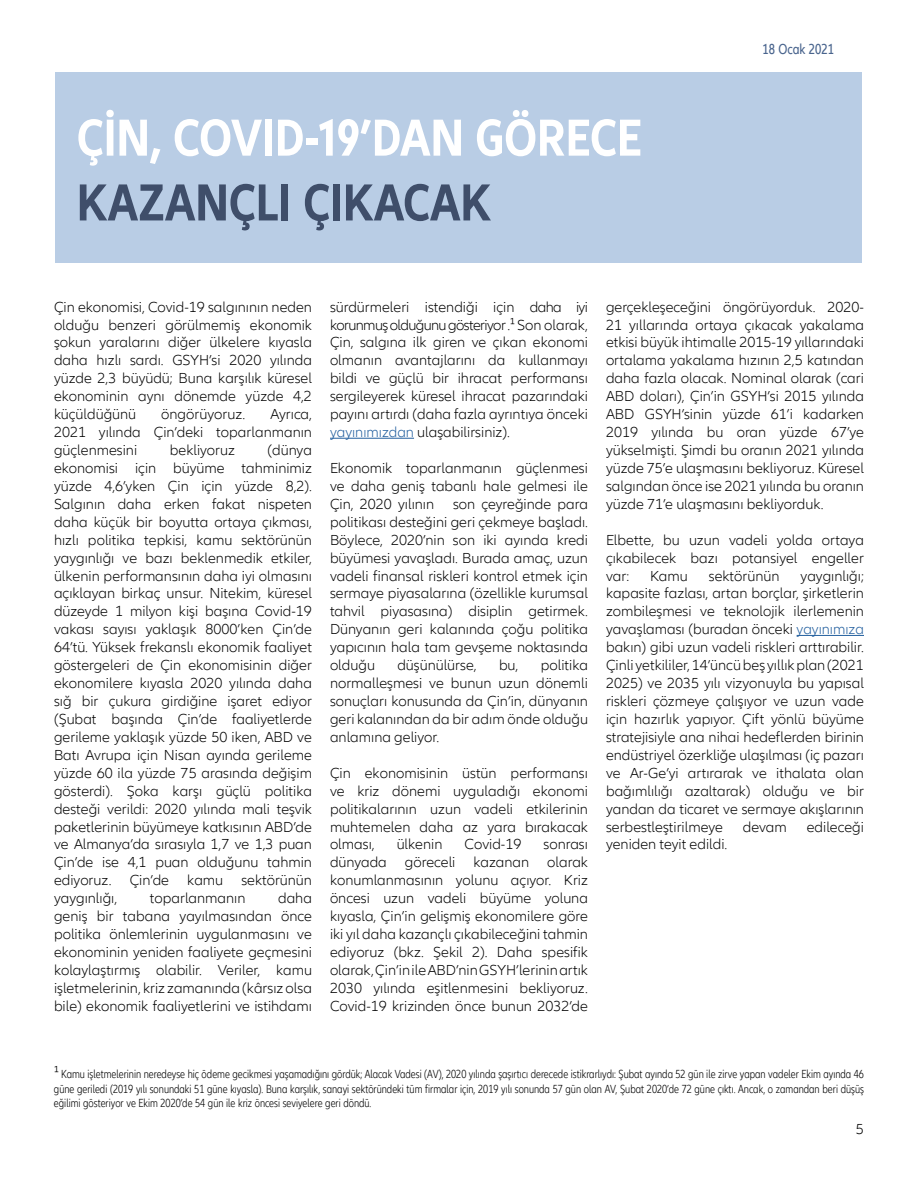
<style>
.page{position:relative;width:918px;height:1188px;background:#fff}
.page>*{position:absolute;margin:0;border:0;box-sizing:border-box;transform-origin:0 0}
.t1{font:700 condensed 54px "Allianz Neo";color:#fff}
.t2{font:700 condensed 54px "Allianz Neo";color:#3f4e6a}
.t3{font:300 15px/18px "Allianz Neo";color:#000;text-align:justify}
.t4{font:condensed 15px "Allianz Neo";color:#49648d}
.t5{font:300 condensed 12px/14.4px "Allianz Neo";color:#000;text-align:justify}
.s1{color:#215e9e}
.s2{font-stretch:normal;font-size:15px}
</style>
<div class="page">
<div style="left:56px;top:72px;width:806px;height:191px;background:#b9cde5"></div>
<hr style="left:330px;top:438px;width:84px;height:1px;background:#215e9e">
<hr style="left:797px;top:635px;width:67px;height:1px;background:#215e9e">
<h1 class="t1" style="left:77px;top:106px;width:567px">ÇİN, COVID-19’DAN GÖRECE</h1>
<h1 class="t2" style="left:77px;top:171px;width:416px">KAZANÇLI ÇIKACAK</h1>
<p class="t4" style="left:763px;top:40px;width:73px">18 Ocak 2021</p>
<p class="t3" style="left:54px;top:298px;width:260px">Çin ekonomisi, Covid-19 salgınının neden olduğu benzeri görülmemiş ekonomik şokun yaralarını diğer ülkelere kıyasla daha hızlı sardı. GSYH’si 2020 yılında yüzde 2,3 büyüdü; Buna karşılık küresel ekonominin aynı dönemde yüzde 4,2 küçüldüğünü</p>
<p class="t3" style="left:161px;top:406px;width:86px">öngörüyoruz.</p>
<p class="t3" style="left:54px;top:406px;width:260px;text-indent:216px">Ayrıca, 2021 yılında Çin’deki toparlanmanın güçlenmesini</p>
<p class="t3" style="left:54px;top:441px;width:260px;text-indent:214px">(dünya ekonomisi için büyüme tahminimiz yüzde 4,6’yken Çin için yüzde 8,2).<br>Salgının daha erken fakat nispeten daha küçük bir boyutta ortaya çıkması, hızlı politika tepkisi, kamu sektörünün yaygınlığı ve bazı beklenmedik etkiler, ülkenin performansının daha iyi olmasını açıklayan birkaç unsur. Nitekim, küresel düzeyde 1 milyon kişi başına Covid-19 vakası sayısı yaklaşık 8000’ken Çin’de 64’tü. Yüksek frekanslı ekonomik faaliyet göstergeleri de Çin ekonomisinin diğer ekonomilere kıyasla 2020 yılında daha sığ bir çukura girdiğine işaret ediyor (Şubat başında Çin’de faaliyetlerde gerileme yaklaşık yüzde 50 iken, ABD ve Batı Avrupa için Nisan ayında gerileme yüzde 60 ila yüzde 75 arasında değişim gösterdi). Şoka karşı güçlü politika desteği verildi: 2020 yılında mali teşvik paketlerinin büyümeye katkısının ABD’de ve Almanya’da sırasıyla 1,7 ve 1,3 puan Çin’de ise 4,1 puan olduğunu tahmin ediyoruz. Çin’de kamu sektörünün yaygınlığı,</p>
<p class="t3" style="left:170px;top:441px;width:67px">bekliyoruz</p>
<p class="t3" style="left:54px;top:890px;width:260px;text-indent:224px">daha geniş bir tabana yayılmasından önce politika önlemlerinin uygulanmasını ve ekonominin yeniden faaliyete geçmesini kolaylaştırmış olabilir. Veriler, kamu işletmelerinin, kriz zamanında (kârsız olsa bile) ekonomik faaliyetlerini ve istihdamı</p>
<p class="t3" style="left:150px;top:890px;width:97px">toparlanmanın</p>
<p class="t3" style="left:330px;top:298px;width:260px">sürdürmeleri istendiği için daha iyi korunmuş olduğunu gösteriyor .¹ Son olarak, Çin, salgına ilk giren ve çıkan ekonomi olmanın avantajlarını da kullanmayı bildi ve güçlü bir ihracat performansı sergileyerek küresel ihracat pazarındaki payını artırdı (daha fazla ayrıntıya önceki <span class="s1">yayınımızdan</span> ulaşabilirsiniz).</p>
<p class="t3" style="left:330px;top:459px;width:260px">Ekonomik toparlanmanın güçlenmesi ve daha geniş tabanlı hale gelmesi ile Çin, 2020 yılının</p>
<p class="t3" style="left:330px;top:495px;width:260px;text-indent:123px">son çeyreğinde para politikası desteğini geri çekmeye başladı.<br>Böylece, 2020’nin son iki ayında kredi büyümesi yavaşladı. Burada amaç, uzun vadeli finansal riskleri kontrol etmek için sermaye piyasalarına (özellikle kurumsal tahvil piyasasına) disiplin getirmek.<br>Dünyanın geri kalanında çoğu politika yapıcının hala tam gevşeme noktasında olduğu</p>
<p class="t3" style="left:330px;top:657px;width:260px;text-indent:211px">politika normalleşmesi ve bunun uzun dönemli sonuçları konusunda da Çin’in, dünyanın geri kalanından da bir adım önde olduğu anlamına geliyor.</p>
<p class="t3" style="left:330px;top:764px;width:260px">Çin ekonomisinin üstün performansı ve kriz dönemi uyguladığı ekonomi politikalarının uzun vadeli etkilerinin muhtemelen daha az yara bırakacak olması,</p>
<p class="t3" style="left:397px;top:657px;width:81px">düşünülürse,</p>
<p class="t3" style="left:499px;top:657px;width:21px">bu,</p>
<p class="t3" style="left:397px;top:836px;width:47px">ülkenin</p>
<p class="t3" style="left:465px;top:836px;width:58px">Covid-19</p>
<p class="t3" style="left:330px;top:836px;width:260px;text-indent:214px">sonrası dünyada göreceli kazanan olarak konumlanmasının yolunu açıyor. Kriz öncesi uzun vadeli büyüme yoluna kıyasla, Çin’in gelişmiş ekonomilere göre iki yıl daha kazançlı çıkabileceğini tahmin ediyoruz (bkz. Şekil 2). Daha spesifik olarak, Çin’in ile ABD’nin GSYH’lerinin artık 2030 yılında eşitlenmesini bekliyoruz.<br>Covid-19 krizinden önce bunun 2032’de</p>
<p class="t3" style="left:606px;top:298px;width:260px">gerçekleşeceğini öngörüyorduk. 2020- 21 yıllarında ortaya çıkacak yakalama etkisi büyük ihtimalle 2015-19 yıllarındaki ortalama yakalama hızının 2,5 katından daha fazla olacak. Nominal olarak (cari ABD doları), Çin’in GSYH’si 2015 yılında ABD GSYH’sinin yüzde 61’i kadarken 2019 yılında bu oran yüzde 67’ye yükselmişti. Şimdi bu oranın 2021 yılında yüzde 75’e ulaşmasını bekliyoruz. Küresel salgından önce ise 2021 yılında bu oranın yüzde 71’e ulaşmasını bekliyorduk.</p>
<p class="t3" style="left:606px;top:531px;width:260px">Elbette, bu uzun vadeli yolda ortaya çıkabilecek bazı potansiyel engeller var:</p>
<p class="t3" style="left:606px;top:567px;width:260px;text-indent:195px">yaygınlığı; kapasite fazlası, artan borçlar, şirketlerin zombileşmesi ve teknolojik ilerlemenin yavaşlaması (buradan önceki <span class="s1">yayınımıza </span>bakın) gibi uzun vadeli riskleri arttırabilir.<br>Çinli yetkililer, 14’üncü beş yıllık plan (2021<br>2025) ve 2035 yılı vizyonuyla bu yapısal riskleri çözmeye çalışıyor ve uzun vade için hazırlık yapıyor. Çift yönlü büyüme stratejisiyle ana nihai hedeflerden birinin endüstriyel özerkliğe ulaşılması (iç pazarı ve Ar-Ge’yi artırarak ve ithalata olan bağımlılığı azaltarak) olduğu ve bir yandan da ticaret ve sermaye akışlarının serbestleştirilmeye</p>
<p class="t3" style="left:650px;top:567px;width:39px">Kamu</p>
<p class="t3" style="left:709px;top:567px;width:72px">sektörünün</p>
<p class="t3" style="left:743px;top:818px;width:46px">devam</p>
<p class="t3" style="left:807px;top:818px;width:59px">edileceği</p>
<p class="t3" style="left:606px;top:836px;width:123px">yeniden teyit edildi.</p>
<p class="t5" style="left:54px;top:1068px;width:812px"><span class="s2">¹</span> Kamu işletmelerinin neredeyse hiç ödeme gecikmesi yaşamadığını gördük; Alacak Vadesi (AV), 2020 yılında şaşırtıcı derecede istikrarlıydı: Şubat ayında 52 gün ile zirve yapan vadeler Ekim ayında 46 güne geriledi (2019 yılı sonundaki 51 güne kıyasla). Buna karşılık, sanayi sektöründeki tüm firmalar için, 2019 yılı sonunda 57 gün olan AV, Şubat 2020’de 72 güne çıktı. Ancak, o zamandan beri düşüş eğilimi gösteriyor ve Ekim 2020’de 54 gün ile kriz öncesi seviyelere geri döndü.</p>
<p class="t3" style="left:856px;top:1120px;width:10px">5</p>
</div>
